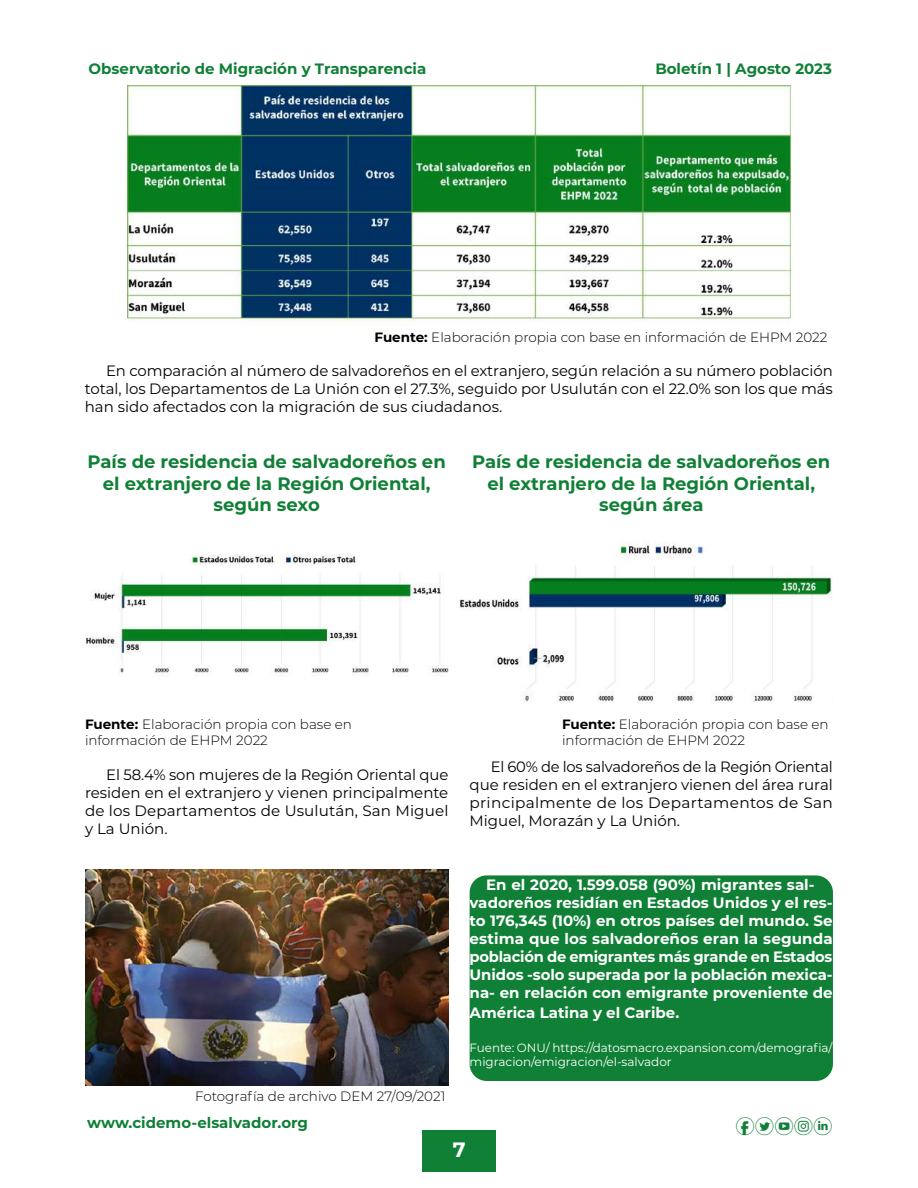
<style>
.page{position:relative;width:918px;height:1188px;background:#fff}
.page>*{position:absolute;margin:0;border:0;box-sizing:border-box;transform-origin:0 0}
.t1{font:700 20.7px "Montserrat";color:#fff}
.t2{font:700 18px/21.6px "Montserrat";color:#108036;text-align:center}
.t3{font:18px "typeecon";color:#108036}
.t4{font:15px/18px "Montserrat";color:#000;text-align:justify}
.t5{font:700 15px/18px "Montserrat";color:#fff;text-align:center}
.t6{font:700 15px "Montserrat";color:#108036}
.t7{font:300 13.5px/16.2px "Montserrat";color:#000}
.t8{font:12px/14.4px "Montserrat";letter-spacing:-.005em;color:#fff}
.s1{font-weight:700}
</style>
<div class="page">
<div style="left:422px;top:1131px;width:74px;height:41px;background:#108036"></div>
<img style="left:85px;top:870px;width:363px;height:215px">
<div style="left:470px;top:875px;width:363px;height:206px;background:#108036;border-radius:17px"></div>
<img style="left:127px;top:85px;width:664px;height:240px">
<img style="left:85px;top:555px;width:363px;height:122px">
<img style="left:459px;top:542px;width:374px;height:161px">
<p class="t6" style="left:89px;top:58px;width:339px">Observatorio de Migración y Transparencia</p>
<p class="t6" style="left:655px;top:58px;width:178px">Boletín 1 | Agosto 2023</p>
<p class="t7" style="left:375px;top:329px;width:454px"><span class="s1">Fuente:</span> Elaboración propia con base en información de EHPM 2022</p>
<p class="t4" style="left:85px;top:361px;width:750px;text-indent:21px">En comparación al número de salvadoreños en el extranjero, según relación a su número población total, los Departamentos de La Unión con el 27.3%, seguido por Usulután con el 22.0% son los que más han sido afectados con la migración de sus ciudadanos.</p>
<p class="t2" style="left:88px;top:450px;width:360px">País de residencia de salvadoreños en el extranjero de la Región Oriental, según sexo</p>
<p class="t2" style="left:472px;top:450px;width:360px">País de residencia de salvadoreños en el extranjero de la Región Oriental, según área</p>
<p class="t7" style="left:85px;top:715px;width:268px"><span class="s1">Fuente:</span> Elaboración propia con base en información de EHPM 2022</p>
<p class="t4" style="left:85px;top:765px;width:365px;text-indent:21px">El 58.4% son mujeres de la Región Oriental que residen en el extranjero y vienen principalmente de los Departamentos de Usulután, San Miguel y La Unión.</p>
<p class="t7" style="left:195px;top:1087px;width:252px">Fotografía de archivo DEM 27/09/2021</p>
<p class="t7" style="left:562px;top:715px;width:268px"><span class="s1">Fuente:</span> Elaboración propia con base en información de EHPM 2022</p>
<p class="t4" style="left:470px;top:758px;width:365px;text-indent:21px">El 60% de los salvadoreños de la Región Oriental que residen en el extranjero vienen del área rural principalmente de los Departamentos de San Miguel, Morazán y La Unión.</p>
<p class="t5" style="left:470px;top:875px;width:365px">En el 2020, 1.599.058 (90%) migrantes sal&shy;vadoreños residían en Estados Unidos y el res&shy;to 176,345 (10%) en otros países del mundo. Se estima que los salvadoreños eran la segunda población de emigrantes más grande en Estados Unidos -solo superada por la población mexica&shy;na- en relación con emigrante proveniente de</p>
<p class="t5" style="left:470px;top:1003px;width:211px">América Latina y el Caribe.</p>
<p class="t8" style="left:470px;top:1040px;width:364px">Fuente: ONU/ https://datosmacro.expansion.com/demografia/ migracion/emigracion/el-salvador</p>
<p class="t6" style="left:87px;top:1112px;width:222px">www.cidemo-elsalvador.org</p>
<p class="t3" style="left:735px;top:1117px;width:99px">ftyil</p>
<h1 class="t1" style="left:453px;top:1134px;width:14px">7</h1>
</div>
